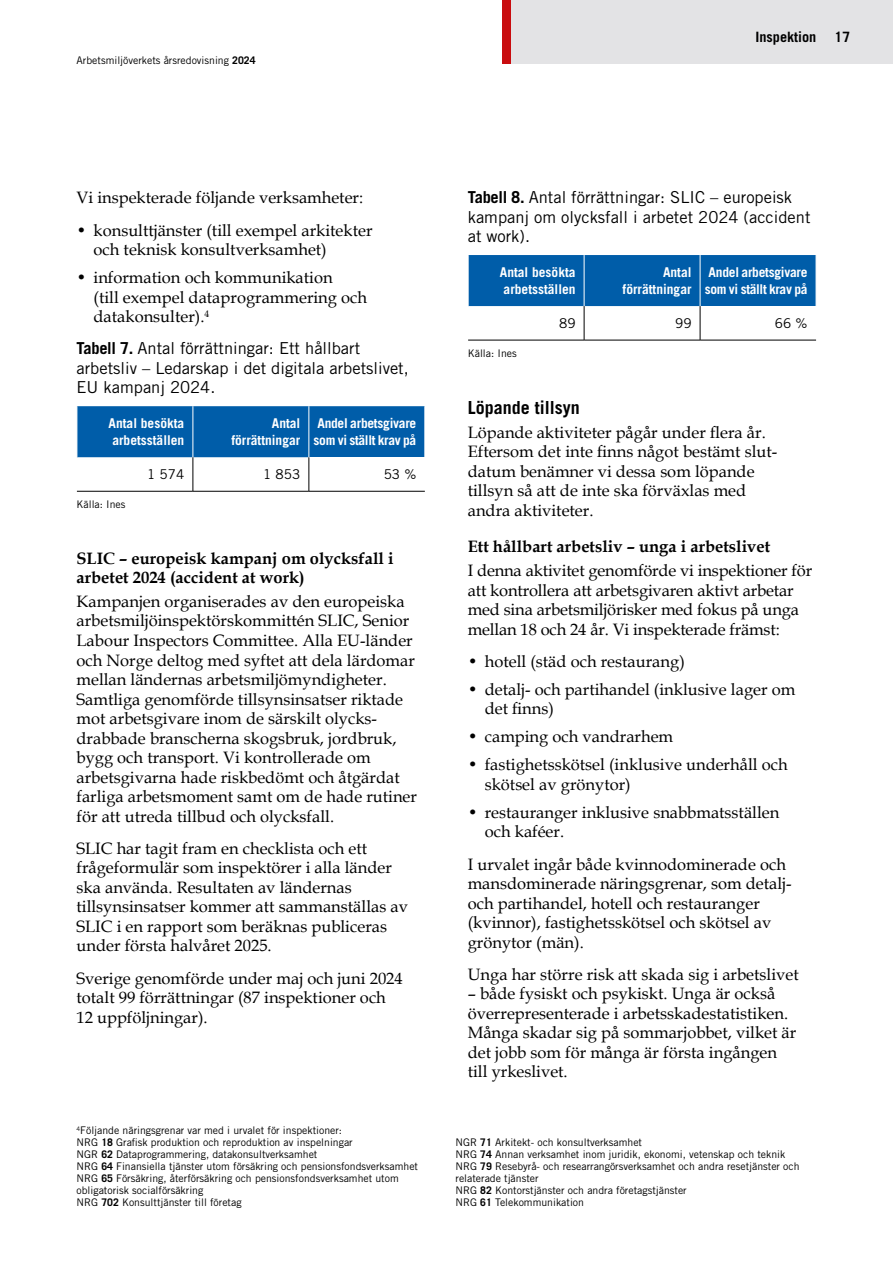
<style>
.page{position:relative;width:893px;height:1263px;background:#fff}
.page>*{position:absolute;margin:0;border:0;box-sizing:border-box;transform-origin:0 0}
.t1{font:700 18px "Trade Gothic LT Std";color:#000}
.t2{font:16.5px/19.5px "Book Antiqua";color:#000}
.t3{font:16.5px/19.5px "Trade Gothic LT Std";color:#000}
.t4{font:700 16.5px/19.5px "Book Antiqua";color:#000}
.t5{font:700 14.25px "Trade Gothic LT Std";color:#000}
.t6{font:700 13.5px/16.5px "Trade Gothic LT Std";color:#fff}
.t7{font:700 13.5px/16.5px "Trade Gothic LT Std";letter-spacing:-.02em;color:#fff}
.t8{font:13.5px "Trade Gothic LT Std";color:#000}
.t9{font:10.5px/12px "Trade Gothic LT Std";color:#000}
.s1{font-weight:700}
</style>
<div class="page">
<div style="left:502px;top:0;width:391px;height:64px;background:#e3e3e5"></div>
<div style="left:502px;top:0;width:9px;height:64px;background:#c90c0f"></div>
<div style="left:78px;top:406px;width:346px;height:51px;background:#005da9"></div>
<hr style="left:193px;top:491px;width:116px;height:1px;background:#000">
<hr style="left:309px;top:491px;width:116px;height:1px;background:#000">
<hr style="left:193px;top:457px;width:1px;height:34px;background:#000">
<hr style="left:309px;top:457px;width:1px;height:34px;background:#000">
<hr style="left:77px;top:491px;width:116px;height:1px;background:#000">
<hr style="left:193px;top:406px;width:1px;height:51px;background:#fff">
<hr style="left:308px;top:406px;width:1px;height:51px;background:#fff">
<div style="left:469px;top:255px;width:347px;height:51px;background:#005da9"></div>
<hr style="left:584px;top:340px;width:116px;height:1px;background:#000">
<hr style="left:700px;top:340px;width:116px;height:1px;background:#000">
<hr style="left:584px;top:306px;width:1px;height:34px;background:#000">
<hr style="left:700px;top:306px;width:1px;height:34px;background:#000">
<hr style="left:468px;top:340px;width:116px;height:1px;background:#000">
<hr style="left:584px;top:255px;width:1px;height:51px;background:#fff">
<hr style="left:700px;top:255px;width:1px;height:51px;background:#fff">
<p class="t9" style="left:77px;top:54px;width:181px">Arbetsmiljöverkets årsredovisning <span class="s1">2024</span></p>
<p class="t5" style="left:755px;top:28px;width:62px">Inspektion</p>
<p class="t5" style="left:835px;top:28px;width:17px">17</p>
<p class="t2" style="left:77px;top:188px;width:288px">Vi inspekterade följande verksamheter:</p>
<p class="t2" style="left:94px;top:220px;width:280px;text-indent:-17px">• konsulttjänster (till exempel arkitekter och teknisk konsultverksamhet)</p>
<p class="t2" style="left:94px;top:267px;width:275px;text-indent:-17px">• information och kommunikation<br>(till exempel dataprogrammering och datakonsulter).<sup>4</sup></p>
<p class="t3" style="left:77px;top:339px;width:334px"><span class="s1">Tabell 7.</span> Antal förrättningar: Ett hållbart arbetsliv – Ledarskap i det digitala arbetslivet,<br>EU kampanj 2024.</p>
<p class="t6" style="left:109px;top:415px;width:77px">Antal besökta arbetsställen</p>
<p class="t6" style="left:231px;top:415px;width:70px;text-align:right">Antal förrättningar</p>
<p class="t7" style="left:314px;top:415px;width:104px">Andel arbetsgivare som vi ställt krav på</p>
<p class="t8" style="left:147px;top:466px;width:39px">1 574</p>
<p class="t8" style="left:263px;top:466px;width:39px">1 853</p>
<p class="t8" style="left:384px;top:466px;width:34px">53 %</p>
<p class="t9" style="left:77px;top:498px;width:50px">Källa: Ines</p>
<p class="t4" style="left:77px;top:548px;width:319px">SLIC – europeisk kampanj om olycksfall i arbetet 2024 (accident at work)</p>
<p class="t2" style="left:77px;top:591px;width:342px">Kampanjen organiserades av den europeiska arbetsmiljöinspektörskommittén SLIC, Senior Labour Inspectors Committee. Alla EU-länder och Norge deltog med syftet att dela lärdomar mellan ländernas arbetsmiljömyndigheter.<br>Samtliga genomförde tillsynsinsatser riktade mot arbetsgivare inom de särskilt olycks&shy;drabbade branscherna skogsbruk, jordbruk, bygg och transport. Vi kontrollerade om arbetsgivarna hade riskbedömt och åtgärdat farliga arbetsmoment samt om de hade rutiner för att utreda tillbud och olycksfall.</p>
<p class="t2" style="left:77px;top:838px;width:333px">SLIC har tagit fram en checklista och ett frågeformulär som inspektörer i alla länder ska använda. Resultaten av ländernas tillsynsinsatser kommer att sammanställas av SLIC i en rapport som beräknas publiceras under första halvåret 2025.</p>
<p class="t2" style="left:77px;top:968px;width:328px">Sverige genomförde under maj och juni 2024 totalt 99 förrättningar (87 inspektioner och<br>12 uppföljningar).</p>
<p class="t9" style="left:77px;top:1124px;width:343px"><sup>4</sup>Följande näringsgrenar var med i urvalet för inspektioner:<br>NRG <span class="s1">18</span> Grafisk produktion och reproduktion av inspelningar<br>NGR <span class="s1">62</span> Dataprogrammering, datakonsultverksamhet<br>NRG <span class="s1">64</span> Finansiella tjänster utom försäkring och pensionsfondsverksamhet NRG <span class="s1">65</span> Försäkring, återförsäkring och pensionsfondsverksamhet utom obligatorisk socialförsäkring<br>NRG <span class="s1">702</span> Konsulttjänster till företag</p>
<p class="t3" style="left:468px;top:187px;width:344px"><span class="s1">Tabell 8.</span> Antal förrättningar: SLIC – europeisk kampanj om olycksfall i arbetet 2024 (accident at work).</p>
<p class="t6" style="left:500px;top:264px;width:77px">Antal besökta arbetsställen</p>
<p class="t6" style="left:623px;top:264px;width:70px;text-align:right">Antal förrättningar</p>
<p class="t7" style="left:705px;top:264px;width:104px">Andel arbetsgivare som vi ställt krav på</p>
<p class="t8" style="left:559px;top:315px;width:18px">89</p>
<p class="t8" style="left:675px;top:315px;width:18px">99</p>
<p class="t8" style="left:775px;top:315px;width:34px">66 %</p>
<p class="t9" style="left:468px;top:347px;width:50px">Källa: Ines</p>
<p class="t1" style="left:468px;top:397px;width:113px">Löpande tillsyn</p>
<p class="t2" style="left:468px;top:422px;width:311px">Löpande aktiviteter pågår under flera år.<br>Eftersom det inte finns något bestämt slut&shy;datum benämner vi dessa som löpande tillsyn så att de inte ska förväxlas med andra aktiviteter.</p>
<p class="t4" style="left:468px;top:537px;width:304px">Ett hållbart arbetsliv – unga i arbetslivet</p>
<p class="t2" style="left:468px;top:560px;width:346px">I denna aktivitet genomförde vi inspektioner för att kontrollera att arbetsgivaren aktivt arbetar med sina arbetsmiljörisker med fokus på unga mellan 18 och 24 år. Vi inspekterade främst:</p>
<p class="t2" style="left:468px;top:651px;width:219px">• hotell (städ och restaurang)</p>
<p class="t2" style="left:485px;top:679px;width:312px;text-indent:-17px">• detalj- och partihandel (inklusive lager om det finns)</p>
<p class="t2" style="left:468px;top:727px;width:207px">• camping och vandrarhem</p>
<p class="t2" style="left:485px;top:755px;width:304px;text-indent:-17px">• fastighetsskötsel (inklusive underhåll och skötsel av grönytor)</p>
<p class="t2" style="left:485px;top:802px;width:296px;text-indent:-17px">• restauranger inklusive snabbmatsställen och kaféer.</p>
<p class="t2" style="left:468px;top:854px;width:325px">I urvalet ingår både kvinnodominerade och mansdominerade näringsgrenar, som detalj&shy;och partihandel, hotell och restauranger (kvinnor), fastighetsskötsel och skötsel av grönytor (män).</p>
<p class="t2" style="left:468px;top:964px;width:332px">Unga har större risk att skada sig i arbetslivet</p>
<p class="t2" style="left:468px;top:984px;width:330px">– både fysiskt och psykiskt. Unga är också överrepresenterade i arbetsskadestatistiken.<br>Många skadar sig på sommarjobbet, vilket är det jobb som för många är första ingången till yrkeslivet.</p>
<p class="t9" style="left:455px;top:1136px;width:346px">NGR <span class="s1">71</span> Arkitekt- och konsultverksamhet<br>NRG <span class="s1">74</span> Annan verksamhet inom juridik, ekonomi, vetenskap och teknik NRG <span class="s1">79</span> Resebyrå- och researrangörsverksamhet och andra resetjänster och relaterade tjänster<br>NRG <span class="s1">82</span> Kontorstjänster och andra företagstjänster<br>NRG <span class="s1">61</span> Telekommunikation</p>
</div>
